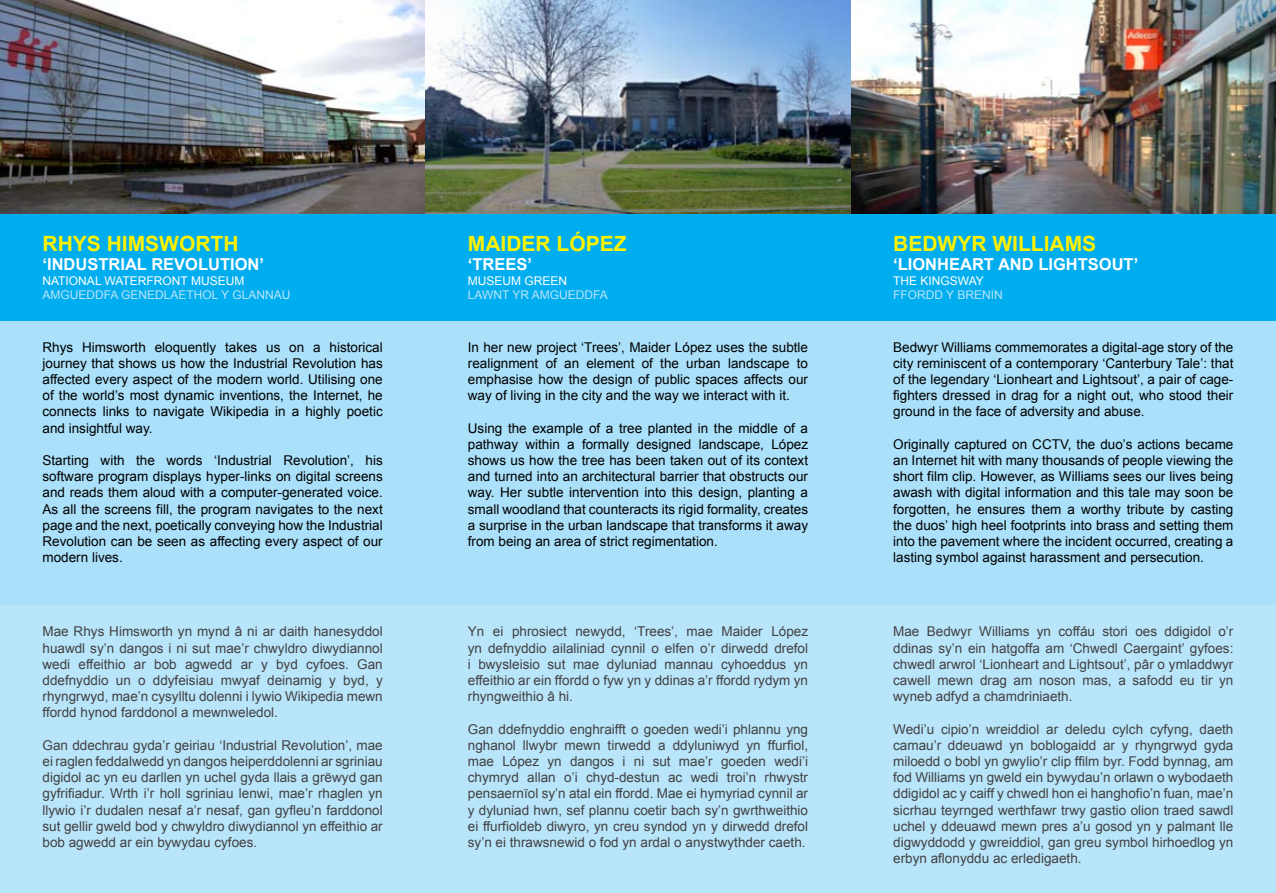
<style>
.page{position:relative;width:1276px;height:893px;background:#fff}
.page>*{position:absolute;margin:0;border:0;box-sizing:border-box;transform-origin:0 0}
.t1{font:700 21px "Arial";color:#fff200}
.t2{font:700 16.5px "Arial";color:#fff}
.t3{font:13.5px/16.2px "Arial";color:#414142;text-align:justify}
.t4{font:13.5px/16.2px "Arial";color:#000;text-align:justify}
.t5{font:12px "Arial";color:#b9e5fa}
.t6{font:12px "Arial";color:#fff}
</style>
<div class="page">
<div style="left:0;top:320px;width:1276px;height:285px;background:#aae0fa"></div>
<img style="left:0;top:0;width:1276px;height:214px">
<div style="left:0;top:214px;width:1276px;height:106px;background:#00adef"></div>
<div style="left:0;top:605px;width:1276px;height:288px;background:#b9e5fa"></div>
<h1 class="t1" style="left:43px;top:229px;width:197px">RHYS HIMSWORTH</h1>
<p class="t2" style="left:43px;top:254px;width:223px">‘INDUSTRIAL REVOLUTION’</p>
<p class="t6" style="left:43px;top:273px;width:203px">NATIONAL WATERFRONT MUSEUM</p>
<p class="t5" style="left:43px;top:287px;width:249px">AMGUEDDFA GENEDLAETHOL Y GLANNAU</p>
<p class="t4" style="left:43px;top:339px;width:342px">Rhys Himsworth eloquently takes us on a historical journey that shows us how the Industrial Revolution has affected every aspect of the modern world. Utilising one of the world’s most dynamic inventions, the Internet, he connects links to navigate Wikipedia in a highly poetic and insightful way.</p>
<p class="t4" style="left:43px;top:452px;width:342px">Starting with the words ‘Industrial Revolution’, his software program displays hyper-links on digital screens and reads them aloud with a computer-generated voice.<br>As all the screens fill, the program navigates to the next page and the next, poetically conveying how the Industrial Revolution can be seen as affecting every aspect of our modern lives.</p>
<p class="t3" style="left:43px;top:624px;width:342px">Mae Rhys Himsworth yn mynd â ni ar daith hanesyddol huawdl sy’n dangos i ni sut mae’r chwyldro diwydiannol wedi effeithio ar bob agwedd ar y byd cyfoes. Gan ddefnyddio un o ddyfeisiau mwyaf deinamig y byd, y rhyngrwyd, mae’n cysylltu dolenni i lywio Wikipedia mewn ffordd hynod farddonol a mewnweledol.</p>
<p class="t3" style="left:43px;top:737px;width:342px">Gan ddechrau gyda’r geiriau ‘Industrial Revolution’, mae ei raglen feddalwedd yn dangos heiperddolenni ar sgriniau digidol ac yn eu darllen yn uchel gyda llais a grëwyd gan gyfrifiadur. Wrth i’r holl sgriniau lenwi, mae’r rhaglen yn llywio i’r dudalen nesaf a’r nesaf, gan gyfleu’n farddonol sut gellir gweld bod y chwyldro diwydiannol yn effeithio ar bob agwedd ar ein bywydau cyfoes.</p>
<h1 class="t1" style="left:468px;top:229px;width:160px">MAIDER LÓPEZ</h1>
<p class="t2" style="left:468px;top:254px;width:66px">‘TREES’</p>
<p class="t6" style="left:468px;top:273px;width:101px">MUSEUM GREEN</p>
<p class="t5" style="left:468px;top:287px;width:141px">LAWNT YR AMGUEDDFA</p>
<p class="t4" style="left:468px;top:339px;width:342px">In her new project ‘Trees’, Maider López uses the subtle realignment of an element of the urban landscape to emphasise how the design of public spaces affects our way of living in the city and the way we interact with it.</p>
<p class="t4" style="left:468px;top:420px;width:342px">Using the example of a tree planted in the middle of a pathway within a formally designed landscape, López shows us how the tree has been taken out of its context and turned into an architectural barrier that obstructs our way. Her subtle intervention into this design, planting a small woodland that counteracts its rigid formality, creates a surprise in the urban landscape that transforms it away from being an area of strict regimentation.</p>
<p class="t3" style="left:468px;top:624px;width:342px">Yn ei phrosiect newydd, ‘Trees’, mae Maider López yn defnyddio ailaliniad cynnil o elfen o’r dirwedd drefol i bwysleisio sut mae dyluniad mannau cyhoeddus yn effeithio ar ein ffordd o fyw yn y ddinas a’r ffordd rydym yn rhyngweithio â hi.</p>
<p class="t3" style="left:468px;top:721px;width:342px">Gan ddefnyddio enghraifft o goeden wedi’i phlannu yng nghanol llwybr mewn tirwedd a ddyluniwyd yn ffurfiol, mae López yn dangos i ni sut mae’r goeden wedi’i chymryd allan o’i chyd-destun ac wedi troi’n rhwystr pensaernïol sy’n atal ein ffordd. Mae ei hymyriad cynnil ar y dyluniad hwn, sef plannu coetir bach sy’n gwrthweithio ei ffurfioldeb diwyro, yn creu syndod yn y dirwedd drefol sy’n ei thrawsnewid o fod yn ardal o anystwythder caeth.</p>
<h1 class="t1" style="left:893px;top:229px;width:204px">BEDWYR WILLIAMS</h1>
<p class="t2" style="left:893px;top:254px;width:247px">‘LIONHEART AND LIGHTSOUT’</p>
<p class="t6" style="left:893px;top:273px;width:92px">THE KINGSWAY</p>
<p class="t5" style="left:893px;top:287px;width:111px">FFORDD Y BRENIN</p>
<p class="t4" style="left:893px;top:339px;width:342px">Bedwyr Williams commemorates a digital-age story of the city reminiscent of a contemporary ‘Canterbury Tale’: that of the legendary ‘Lionheart and Lightsout’, a pair of cage&shy;fighters dressed in drag for a night out, who stood their ground in the face of adversity and abuse.</p>
<p class="t4" style="left:893px;top:436px;width:342px">Originally captured on CCTV, the duo’s actions became an Internet hit with many thousands of people viewing the short film clip. However, as Williams sees our lives being awash with digital information and this tale may soon be forgotten, he ensures them a worthy tribute by casting the duos’ high heel footprints into brass and setting them into the pavement where the incident occurred, creating a lasting symbol against harassment and persecution.</p>
<p class="t3" style="left:893px;top:624px;width:342px">Mae Bedwyr Williams yn coffáu stori oes ddigidol o’r ddinas sy’n ein hatgoffa am ‘Chwedl Caergaint’ gyfoes: chwedl arwrol ‘Lionheart and Lightsout’, pâr o ymladdwyr cawell mewn drag am noson mas, a safodd eu tir yn wyneb adfyd a chamdriniaeth.</p>
<p class="t3" style="left:893px;top:721px;width:342px">Wedi’u cipio’n wreiddiol ar deledu cylch cyfyng, daeth camau’r ddeuawd yn boblogaidd ar y rhyngrwyd gyda miloedd o bobl yn gwylio’r clip ffilm byr. Fodd bynnag, am fod Williams yn gweld ein bywydau’n orlawn o wybodaeth ddigidol ac y caiff y chwedl hon ei hanghofio’n fuan, mae’n sicrhau teyrnged werthfawr trwy gastio olion traed sawdl uchel y ddeuawd mewn pres a’u gosod yn y palmant lle digwyddodd y gwreiddiol, gan greu symbol hirhoedlog yn erbyn aflonyddu ac erledigaeth.</p>
</div>
